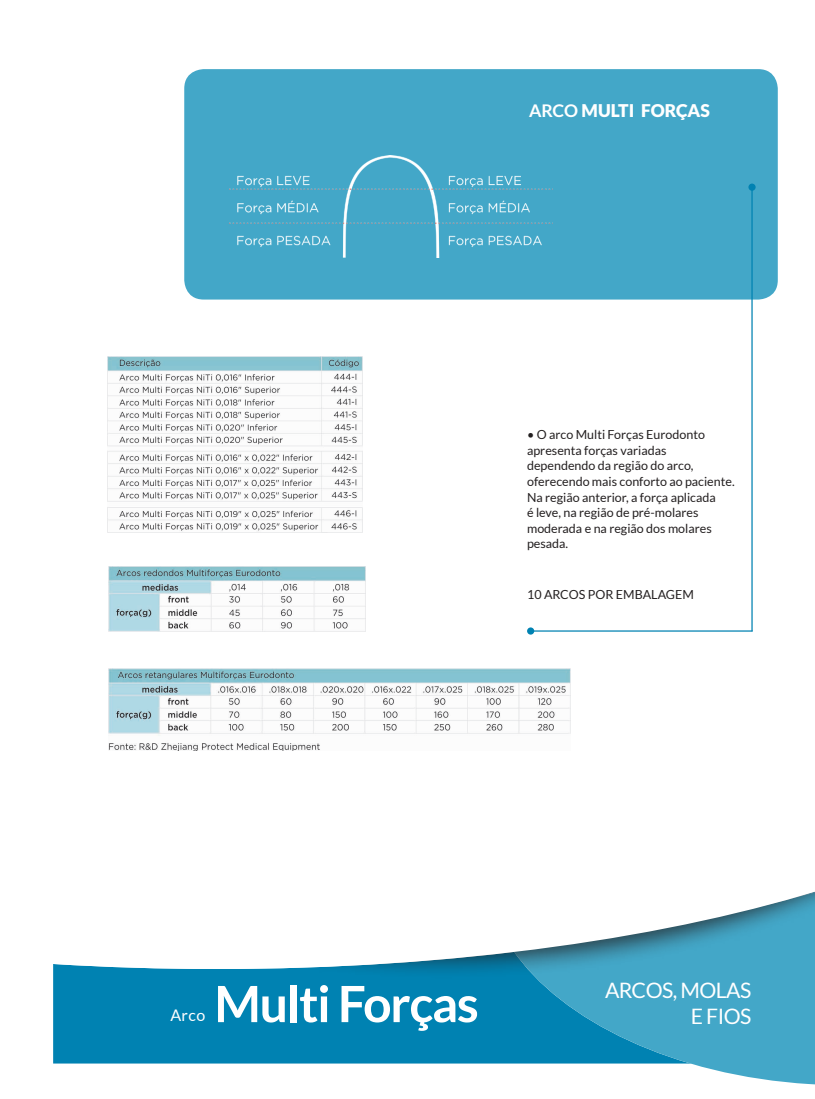
<style>
.page{position:relative;width:815px;height:1099px;background:#fff}
.page>*{position:absolute;margin:0;border:0;box-sizing:border-box;transform-origin:0 0}
.Produto_logo{font:700 50px "Lato";letter-spacing:-.025em;color:#fff}
.Produto_01{font:21.25px/25.5px "Lato";letter-spacing:-.025em;color:#fff;text-align:right}
.Titulo_2º_parte{font:900 17.5px "Lato";color:#fff}
.Produto_02_-_Direita{font:16px "Lato";color:#fff}
.descrição{font:12.5px/15.6px "Lato";color:#231f20}
.s1{font-weight:700}
</style>
<div class="page">
<div style="left:53px;top:969px;width:460px;height:94px;background:#0082b2"></div>
<svg style="left:513px;top:978px;width:302px;height:107px;background:#50accb"></svg>
<div style="left:88px;top:850px;width:727px;height:128px;background:#231f20;opacity:.75"></div>
<svg style="left:53px;top:850px;width:762px;height:119px"></svg>
<div style="left:184px;top:69px;width:594px;height:230px;background:#43a7c8;border-radius:19px"></div>
<hr style="left:751px;top:187px;width:2px;height:444px;background:#0082b2">
<hr style="left:531px;top:630px;width:222px;height:1px;background:#0082b2">
<div style="left:527px;top:627px;width:7px;height:7px;background:#0082b2;border-radius:50%"></div>
<div style="left:748px;top:183px;width:8px;height:8px;background:#0082b2;border-radius:50%"></div>
<img style="left:229px;top:155px;width:322px;height:102px">
<img style="left:107px;top:356px;width:255px;height:176px">
<img style="left:109px;top:566px;width:256px;height:65px">
<img style="left:109px;top:668px;width:461px;height:82px">
<p class="Titulo_2º_parte" style="left:529px;top:100px;width:182px"><span class="s1">ARCO</span> MULTI FORÇAS</p>
<p class="descrição" style="left:527px;top:426px;width:209px">• O arco Multi Forças Eurodonto apresenta forças variadas dependendo da região do arco, oferecendo mais conforto ao paciente.<br>Na região anterior, a força aplicada<br>é leve, na região de pré-molares moderada e na região dos molares pesada.</p>
<p class="descrição" style="left:527px;top:586px;width:168px">10 ARCOS POR EMBALAGEM</p>
<p class="Produto_02_-_Direita" style="left:170px;top:1006px;width:36px">Arco</p>
<p class="Produto_logo" style="left:214px;top:975px;width:266px">Multi Forças</p>
<p class="Produto_01" style="left:605px;top:977px;width:148px">ARCOS, MOLAS<br>E FIOS</p>
</div>
